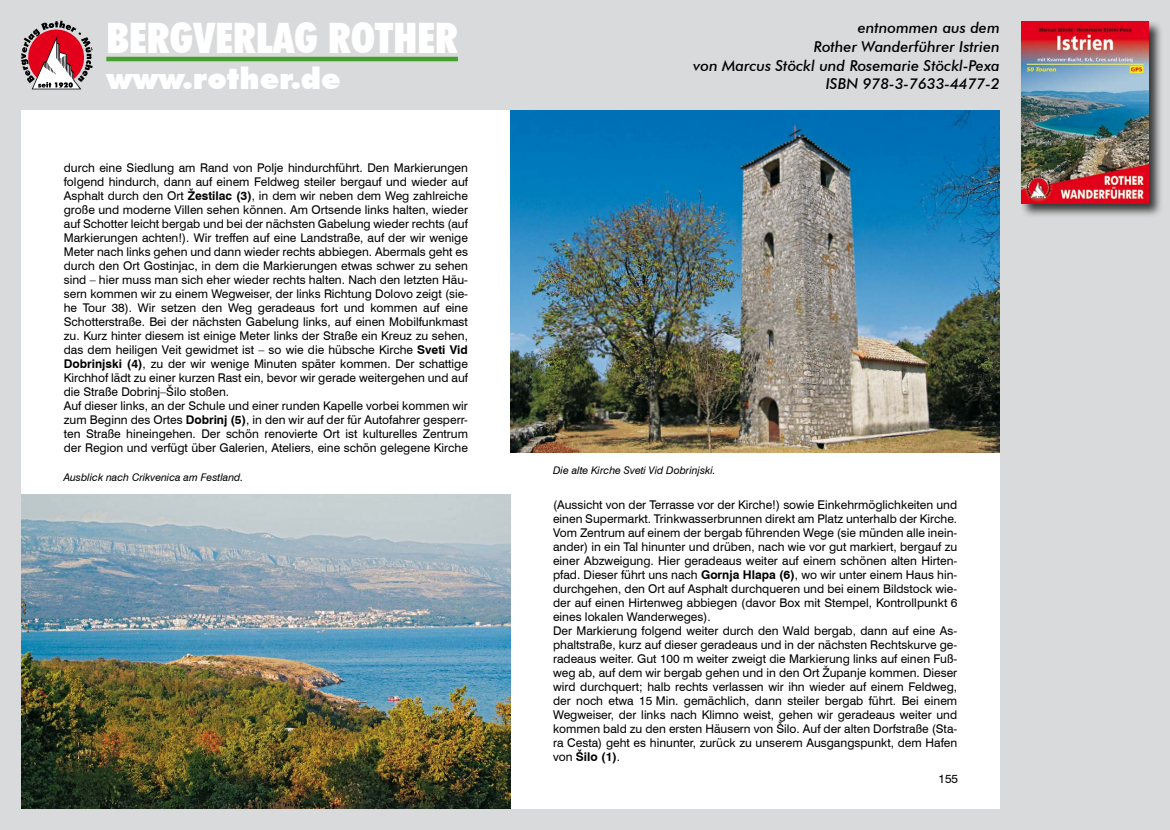
<style>
.page{position:relative;width:1170px;height:830px;background:#fff}
.page>*{position:absolute;margin:0;border:0;box-sizing:border-box;transform-origin:0 0}
.t1{font:900 condensed 42px "Futura BT";color:#fff}
.t2{font:900 30px "Futura BT";color:#fff}
.t3{font:italic 500 15px/18.9px "Futura BT";color:#000;text-align:right}
.t4{font:12px/14.1px "Swiss 721 BT";color:#000}
.t5{font:italic 10.5px "Swiss 721 BT";color:#000}
.s1{font-weight:700}
</style>
<div class="page">
<div style="left:0;top:0;width:1169px;height:829px;background:#d9dadb"></div>
<svg style="left:21px;top:21px;width:72px;height:68px"></svg>
<hr style="left:106px;top:57px;width:352px;height:4px;background:#44a12b">
<div style="left:21px;top:111px;width:978px;height:697px;background:#fff"></div>
<img style="left:21px;top:494px;width:489px;height:314px">
<img style="left:510px;top:111px;width:489px;height:341px">
<div style="left:1019px;top:19px;width:143px;height:199px;background:#000;opacity:.75"></div>
<img style="left:1020px;top:21px;width:128px;height:182px">
<h1 class="t1" style="left:106px;top:12px;width:353px">BERGVERLAG ROTHER</h1>
<h2 class="t2" style="left:106px;top:60px;width:236px">www.rother.de</h2>
<p class="t4" style="left:64px;top:160px;width:405px">durch eine Siedlung am Rand von Polje hindurchführt. Den Markierungen folgend hindurch, dann auf einem Feldweg steiler bergauf und wieder auf Asphalt durch den Ort <span class="s1">Žestilac (3)</span>, in dem wir neben dem Weg zahlreiche große und moderne Villen sehen können. Am Ortsende links halten, wieder auf Schotter leicht bergab und bei der nächsten Gabelung wieder rechts (auf Markierungen achten!). Wir treffen auf eine Landstraße, auf der wir wenige Meter nach links gehen und dann wieder rechts abbiegen. Abermals geht es durch den Ort Gostinjac, in dem die Markierungen etwas schwer zu sehen sind – hier muss man sich eher wieder rechts halten. Nach den letzten Häu&shy;sern kommen wir zu einem Wegweiser, der links Richtung Dolovo zeigt (sie&shy;he Tour 38). Wir setzen den Weg geradeaus fort und kommen auf eine Schotterstraße. Bei der nächsten Gabelung links, auf einen Mobilfunkmast zu. Kurz hinter diesem ist einige Meter links der Straße ein Kreuz zu sehen, das dem heiligen Veit gewidmet ist – so wie die hübsche Kirche <span class="s1">Sveti Vid Dobrinjski (4)</span>, zu der wir wenige Minuten später kommen. Der schattige Kirchhof lädt zu einer kurzen Rast ein, bevor wir gerade weitergehen und auf die Straße Dobrinj–Šilo stoßen.<br>Auf dieser links, an der Schule und einer runden Kapelle vorbei kommen wir zum Beginn des Ortes <span class="s1">Dobrinj (5)</span>, in den wir auf der für Autofahrer gesperr&shy;ten Straße hineingehen. Der schön renovierte Ort ist kulturelles Zentrum der Region und verfügt über Galerien, Ateliers, eine schön gelegene Kirche</p>
<p class="t5" style="left:64px;top:470px;width:181px">Ausblick nach Crikvenica am Festland.</p>
<p class="t3" style="left:693px;top:18px;width:308px">entnommen aus dem<br>Rother Wanderführer Istrien<br>von Marcus Stöckl und Rosemarie Stöckl-Pexa<br>ISBN 978-3-7633-4477-2</p>
<p class="t5" style="left:553px;top:464px;width:164px">Die alte Kirche Sveti Vid Dobrinjski.</p>
<p class="t4" style="left:553px;top:497px;width:405px">(Aussicht von der Terrasse vor der Kirche!) sowie Einkehrmöglichkeiten und einen Supermarkt. Trinkwasserbrunnen direkt am Platz unterhalb der Kirche.<br>Vom Zentrum auf einem der bergab führenden Wege (sie münden alle inein&shy;ander) in ein Tal hinunter und drüben, nach wie vor gut markiert, bergauf zu einer Abzweigung. Hier geradeaus weiter auf einem schönen alten Hirten&shy;pfad. Dieser führt uns nach <span class="s1">Gornja Hlapa (6)</span>, wo wir unter einem Haus hin&shy;durchgehen, den Ort auf Asphalt durchqueren und bei einem Bildstock wie&shy;der auf einen Hirtenweg abbiegen (davor Box mit Stempel, Kontrollpunkt 6 eines lokalen Wanderweges).<br>Der Markierung folgend weiter durch den Wald bergab, dann auf eine As&shy;phaltstraße, kurz auf dieser geradeaus und in der nächsten Rechtskurve ge&shy;radeaus weiter. Gut 100 m weiter zweigt die Markierung links auf einen Fuß&shy;weg ab, auf dem wir bergab gehen und in den Ort Županje kommen. Dieser wird durchquert; halb rechts verlassen wir ihn wieder auf einem Feldweg, der noch etwa 15 Min. gemächlich, dann steiler bergab führt. Bei einem Wegweiser, der links nach Klimno weist, gehen wir geradeaus weiter und kommen bald zu den ersten Häusern von Šilo. Auf der alten Dorfstraße (Sta&shy;ra Cesta) geht es hinunter, zurück zu unserem Ausgangspunkt, dem Hafen von <span class="s1">Šilo (1)</span>.</p>
<p class="t4" style="left:938px;top:771px;width:21px">155</p>
</div>
